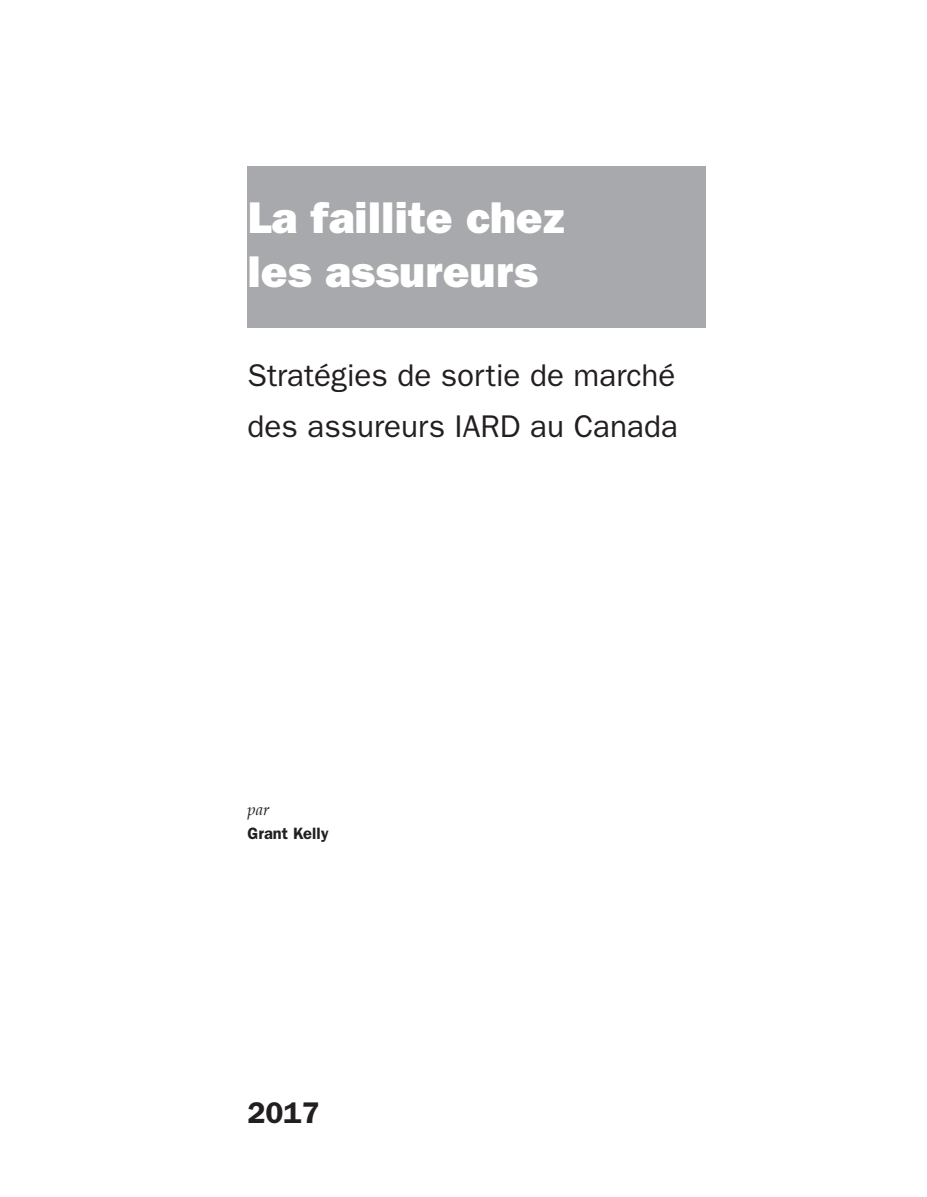
<style>
.page{position:relative;width:927px;height:1197px;background:#fff}
.page>*{position:absolute;margin:0;border:0;box-sizing:border-box;transform-origin:0 0}
.t1{font:44.55px "ITC Franklin Gothic Std Hvy";color:#fff}
.t2{font:31.5px "ITC Franklin Gothic Std";color:#231f20}
.t3{font:600 30px "ITC Franklin Gothic Std";color:#231f20}
.t4{font:600 16.5px "ITC Franklin Gothic Std";color:#231f20}
.t5{font:italic 16.5px "Palatino";color:#231f20}
</style>
<div class="page">
<div style="left:248px;top:166px;width:458px;height:162px;background:#a8a9ad"></div>
<p class="t1" style="left:248px;top:192px;width:319px">La faillite chez</p>
<p class="t1" style="left:248px;top:246px;width:292px">les assureurs</p>
<p class="t2" style="left:248px;top:357px;width:430px">Stratégies de sortie de marché</p>
<p class="t2" style="left:248px;top:408px;width:432px">des assureurs IARD au Canada</p>
<p class="t5" style="left:248px;top:796px;width:23px">par</p>
<p class="t4" style="left:248px;top:824px;width:83px">Grant Kelly</p>
<p class="t3" style="left:248px;top:1095px;width:73px">2017</p>
</div>
